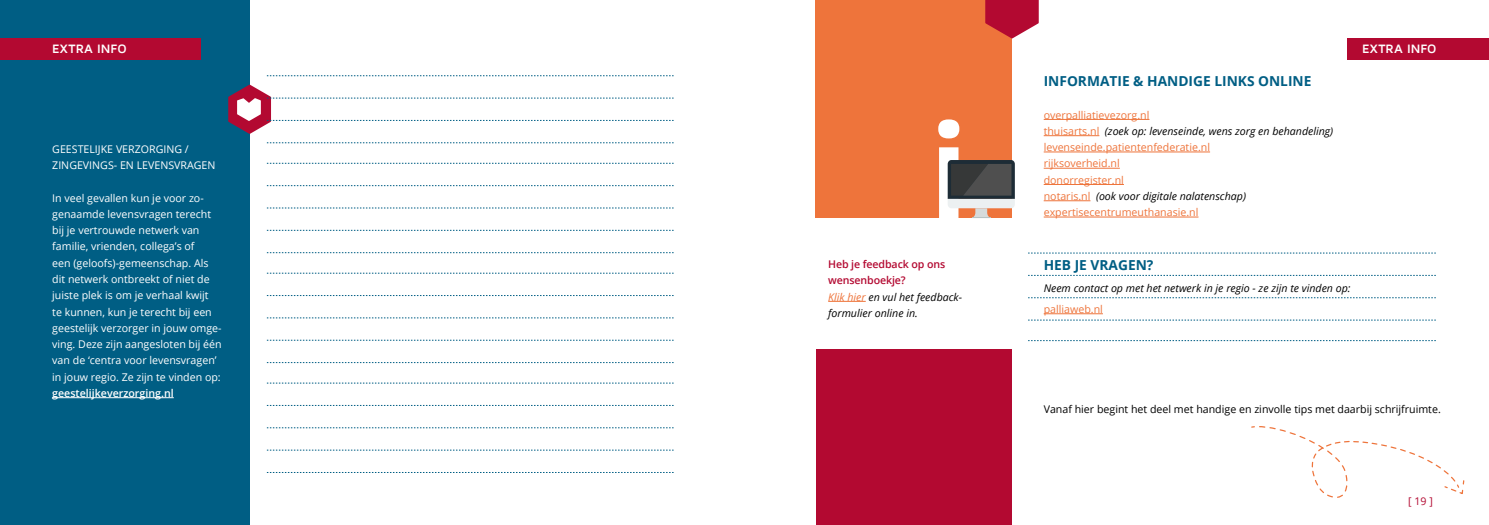
<style>
.page{position:relative;width:1489px;height:525px;background:#fff}
.page>*{position:absolute;margin:0;border:0;box-sizing:border-box;transform-origin:0 0}
.t1{font:700 13.75px "Open Sans";color:#005e84}
.t2{font:700 12.5px "Maven Pro";letter-spacing:.01em;color:#fff}
.t3{font:10.62px/16.2px "Open Sans";color:#fff}
.t4{font:10.62px/16.2px "Open Sans";color:#ee743b}
.t5{font:italic 10.62px/16.2px "Open Sans";color:#000}
.t6{font:10.62px "Open Sans";color:#000}
.t7{font:600 10.62px "Open Sans";color:#fff}
.t8{font:10.62px "Open Sans";color:#b30931}
.s1{font-weight:600;font-style:normal;color:#b30931}
.s2{color:#ee743b}
.s3{font-style:italic;color:#000}
</style>
<div class="page">
<div style="left:0;top:0;width:250px;height:524px;background:#005e84"></div>
<div style="left:0;top:38px;width:200px;height:21px;background:#b30931"></div>
<hr style="left:52px;top:397px;width:122px;height:1px;background:#fff">
<svg style="left:267px;top:75px;width:406px;height:1px"></svg>
<svg style="left:228px;top:85px;width:445px;height:49px"></svg>
<svg style="left:267px;top:142px;width:406px;height:1px"></svg>
<svg style="left:267px;top:185px;width:406px;height:1px"></svg>
<svg style="left:267px;top:163px;width:406px;height:1px"></svg>
<svg style="left:267px;top:208px;width:406px;height:1px"></svg>
<svg style="left:267px;top:230px;width:406px;height:1px"></svg>
<svg style="left:267px;top:252px;width:406px;height:1px"></svg>
<svg style="left:267px;top:295px;width:406px;height:1px"></svg>
<svg style="left:267px;top:273px;width:406px;height:1px"></svg>
<svg style="left:267px;top:317px;width:406px;height:1px"></svg>
<svg style="left:267px;top:340px;width:406px;height:1px"></svg>
<svg style="left:267px;top:362px;width:406px;height:1px"></svg>
<svg style="left:267px;top:405px;width:406px;height:1px"></svg>
<svg style="left:267px;top:382px;width:406px;height:1px"></svg>
<svg style="left:267px;top:427px;width:406px;height:1px"></svg>
<svg style="left:267px;top:449px;width:406px;height:1px"></svg>
<svg style="left:267px;top:472px;width:406px;height:1px"></svg>
<svg style="left:1028px;top:253px;width:407px;height:1px"></svg>
<svg style="left:1028px;top:275px;width:407px;height:1px"></svg>
<svg style="left:1028px;top:297px;width:407px;height:1px"></svg>
<svg style="left:1028px;top:320px;width:407px;height:1px"></svg>
<svg style="left:1028px;top:340px;width:407px;height:1px"></svg>
<div style="left:815px;top:0;width:196px;height:217px;background:#ee743b"></div>
<div style="left:815px;top:349px;width:196px;height:175px;background:#b30931"></div>
<svg style="left:985px;top:0;width:53px;height:38px"></svg>
<svg style="left:938px;top:119px;width:76px;height:99px"></svg>
<div style="left:1347px;top:38px;width:141px;height:21px;background:#b30931"></div>
<hr style="left:1043px;top:313px;width:59px;height:1px;background:#ee743b">
<svg style="left:1251px;top:426px;width:213px;height:72px"></svg>
<hr style="left:828px;top:301px;width:37px;height:1px;background:#ee743b">
<hr style="left:1043px;top:119px;width:106px;height:1px;background:#ee743b">
<hr style="left:1043px;top:135px;width:56px;height:1px;background:#ee743b">
<hr style="left:1043px;top:152px;width:166px;height:1px;background:#ee743b">
<hr style="left:1043px;top:168px;width:76px;height:1px;background:#ee743b">
<hr style="left:1043px;top:184px;width:80px;height:1px;background:#ee743b">
<hr style="left:1043px;top:200px;width:47px;height:1px;background:#ee743b">
<hr style="left:1043px;top:217px;width:155px;height:1px;background:#ee743b">
<p class="t2" style="left:52px;top:42px;width:76px">EXTRA INFO</p>
<p class="t3" style="left:52px;top:140px;width:165px">GEESTELIJKE VERZORGING /<br>ZINGEVINGS- EN LEVENSVRAGEN</p>
<p class="t3" style="left:52px;top:189px;width:171px">In veel gevallen kun je voor zo&shy;genaamde levensvragen terecht bij je vertrouwde netwerk van familie, vrienden, collega’s of<br>een (geloofs)-gemeenschap. Als dit netwerk ontbreekt of niet de juiste plek is om je verhaal kwijt<br>te kunnen, kun je terecht bij een geestelijk verzorger in jouw omge&shy;ving. Deze zijn aangesloten bij één van de ‘centra voor levensvragen’ in jouw regio. Ze zijn te vinden op:</p>
<p class="t7" style="left:52px;top:385px;width:123px">geestelijkeverzorging.nl</p>
<p class="t5" style="left:828px;top:255px;width:135px"><span class="s1">Heb je feedback op ons wensenboekje?<br></span><span class="s2">Klik hier</span> en vul het feedback&shy;formulier online in.</p>
<p class="t1" style="left:1043px;top:71px;width:269px">INFORMATIE &amp; HANDIGE LINKS ONLINE</p>
<p class="t4" style="left:1043px;top:106px;width:291px">overpalliatievezorg.nl<br>thuisarts.nl <span class="s3">(zoek op: levenseinde, wens zorg en behandeling) </span>levenseinde.patientenfederatie.nl<br>rijksoverheid.nl<br>donorregister.nl<br>notaris.nl <span class="s3">(ook voor digitale nalatenschap) </span>expertisecentrumeuthanasie.nl</p>
<p class="t2" style="left:1361px;top:42px;width:76px">EXTRA INFO</p>
<p class="t1" style="left:1043px;top:255px;width:111px">HEB JE VRAGEN?</p>
<p class="t5" style="left:1043px;top:279px;width:308px">Neem contact op met het netwerk in je regio - ze zijn te vinden op:</p>
<p class="t4" style="left:1043px;top:300px;width:61px">palliaweb.nl</p>
<p class="t6" style="left:1043px;top:402px;width:398px">Vanaf hier begint het deel met handige en zinvolle tips met daarbij schrijfruimte.</p>
<p class="t8" style="left:1408px;top:493px;width:26px">[ 19 ]</p>
</div>
